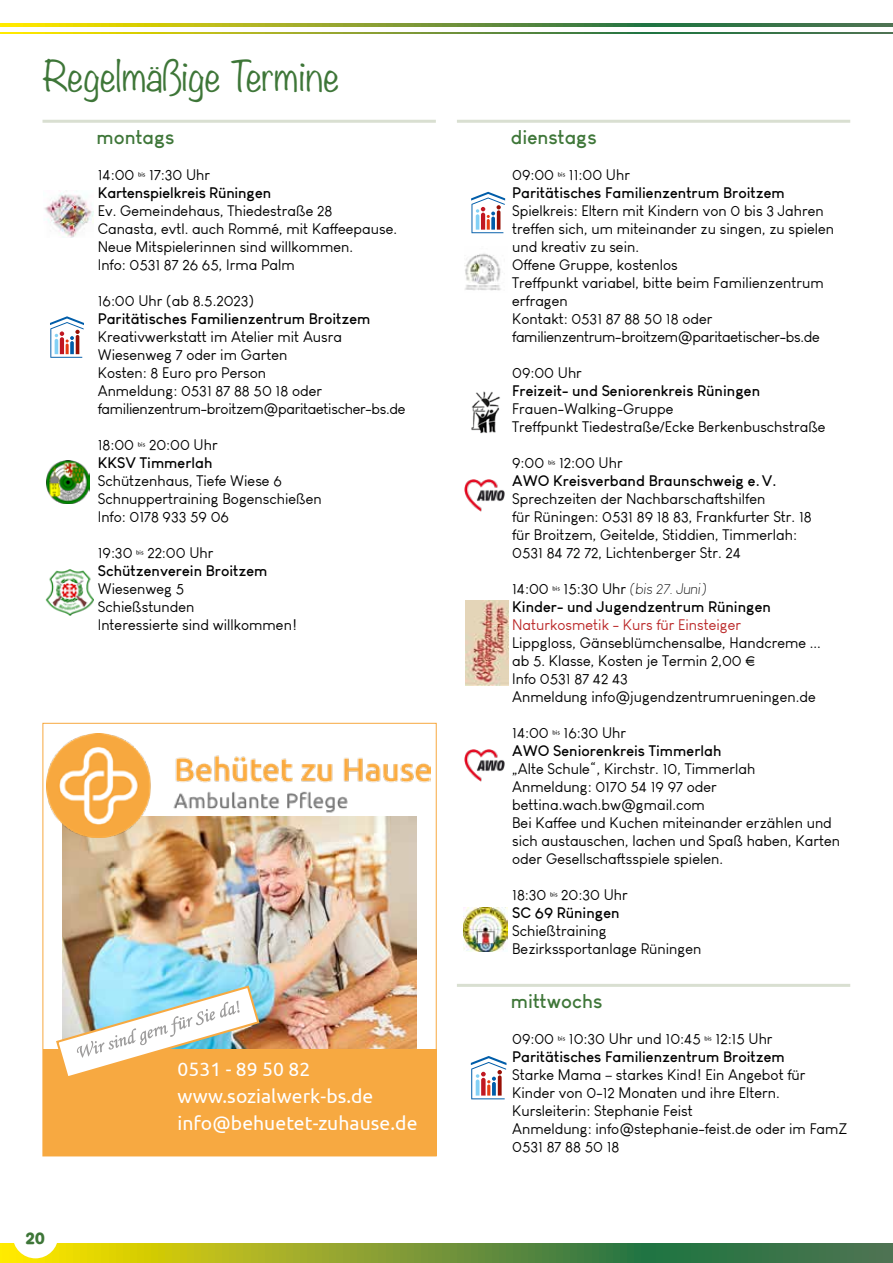
<style>
.page{position:relative;width:893px;height:1263px;background:#fff}
.page>*{position:absolute;margin:0;border:0;box-sizing:border-box;transform-origin:0 0}
.t1{font:300 37.5px "Noteworthy";color:#3e7638}
.t2{font:700 19.5px "Louis George Cafe";color:#3e7638}
.t3{font:19.35px/27px "Ubuntu";letter-spacing:.005em;color:#fff}
.t4{font:700 16.5px "Agberg";color:#3e7638}
.t5{font:15px/18px "Louis George Cafe";color:#000}
.t6{font:700 15px/18px "Louis George Cafe";color:#000}
.t7{font:15px "Louis George Cafe";color:#bb2929}
.s1{font-weight:400}
.s2{font-family:"Source Sans Variable";font-weight:400;font-size:9px}
.s3{font-family:"Source Sans Variable";font-size:9px}
.s4{font-weight:700}
.s5{font-weight:300}
</style>
<div class="page">
<svg style="left:0;top:1243px;width:893px;height:20px;background:#7a9a30"></svg>
<svg style="left:0;top:23px;width:893px;height:4px;background:#7d9c2f"></svg>
<svg style="left:0;top:32px;width:893px;height:2px;background:#7d9c2f"></svg>
<div style="left:13px;top:1213px;width:45px;height:45px;background:#fff;border-radius:50%"></div>
<hr style="left:457px;top:120px;width:393px;height:3px;background:#d9dfd1">
<hr style="left:457px;top:984px;width:393px;height:3px;background:#d9dfd1">
<svg style="left:471px;top:192px;width:34px;height:41px"></svg>
<img style="left:464px;top:253px;width:37px;height:38px">
<img style="left:471px;top:391px;width:29px;height:43px">
<img style="left:465px;top:479px;width:40px;height:32px">
<img style="left:465px;top:601px;width:43px;height:85px">
<img style="left:465px;top:749px;width:40px;height:32px">
<img style="left:464px;top:907px;width:44px;height:45px">
<svg style="left:471px;top:1056px;width:35px;height:43px"></svg>
<hr style="left:43px;top:120px;width:393px;height:3px;background:#d9dfd1">
<img style="left:44px;top:193px;width:50px;height:44px">
<svg style="left:50px;top:316px;width:34px;height:42px"></svg>
<img style="left:47px;top:461px;width:42px;height:42px">
<img style="left:45px;top:569px;width:49px;height:46px">
<img style="left:63px;top:838px;width:354px;height:211px">
<img style="left:46px;top:733px;width:384px;height:105px">
<div style="left:43px;top:1049px;width:393px;height:107px;background:#f7a941"></div>
<img style="left:56px;top:984px;width:205px;height:92px">
<h1 class="t1" style="left:43px;top:43px;width:298px">Regelmäßige Termine</h1>
<h2 class="t2" style="left:97px;top:125px;width:80px">montags</h2>
<p class="t6" style="left:98px;top:165px;width:175px"><span class="s1">14:00</span> <span class="s2">bis</span> <span class="s1">17:30 Uhr<br></span>Kartenspielkreis Rüningen</p>
<p class="t5" style="left:98px;top:202px;width:301px">Ev. Gemeindehaus, Thiedestraße 28<br>Canasta, evtl. auch Rommé, mit Kaffeepause.<br>Neue Mitspielerinnen sind willkommen.<br>Info: 0531 87 26 65, Irma Palm</p>
<p class="t5" style="left:98px;top:292px;width:158px">16:00 Uhr (ab 8.5.2023)</p>
<p class="t6" style="left:98px;top:309px;width:274px">Paritätisches Familienzentrum Broitzem</p>
<p class="t5" style="left:98px;top:328px;width:309px">Kreativwerkstatt im Atelier mit Ausra Wiesenweg 7 oder im Garten<br>Kosten: 8 Euro pro Person<br>Anmeldung: 0531 87 88 50 18 oder familienzentrum-broitzem@paritaetischer-bs.de</p>
<p class="t5" style="left:98px;top:436px;width:121px">18:00 <span class="s3">bis</span> 20:00 Uhr<br><span class="s4">KKSV Timmerlah</span></p>
<p class="t5" style="left:98px;top:472px;width:226px">Schützenhaus, Tiefe Wiese 6<br>Schnuppertraining Bogenschießen<br>Info: 0178 933 59 06</p>
<p class="t6" style="left:98px;top:543px;width:171px"><span class="s1">19:30</span> <span class="s2">bis</span> <span class="s1">22:00 Uhr<br></span>Schützenverein Broitzem</p>
<p class="t5" style="left:98px;top:580px;width:200px">Wiesenweg 5<br>Schießstunden<br>Interessierte sind willkommen!</p>
<p class="t4" style="left:26px;top:1229px;width:21px">20</p>
<p class="t3" style="left:178px;top:1055px;width:242px">0531 - 89 50 82 www.sozialwerk-bs.de info@behuetet-zuhause.de</p>
<h2 class="t2" style="left:511px;top:125px;width:87px">dienstags</h2>
<p class="t6" style="left:512px;top:165px;width:274px"><span class="s1">09:00</span> <span class="s2">bis</span> <span class="s1">11:00 Uhr<br></span>Paritätisches Familienzentrum Broitzem</p>
<p class="t5" style="left:512px;top:202px;width:324px">Spielkreis: Eltern mit Kindern von 0 bis 3 Jahren treffen sich, um miteinander zu singen, zu spielen und kreativ zu sein.<br>Offene Gruppe, kostenlos<br>Treffpunkt variabel, bitte beim Familienzentrum erfragen<br>Kontakt: 0531 87 88 50 18 oder familienzentrum-broitzem@paritaetischer-bs.de</p>
<p class="t5" style="left:512px;top:364px;width:71px">09:00 Uhr</p>
<p class="t6" style="left:512px;top:381px;width:249px">Freizeit- und Seniorenkreis Rüningen</p>
<p class="t5" style="left:512px;top:400px;width:315px">Frauen-Walking-Gruppe<br>Treffpunkt Tiedestraße/Ecke Berkenbuschstraße</p>
<p class="t6" style="left:512px;top:453px;width:266px"><span class="s1">9:00</span> <span class="s2">bis</span> <span class="s1">12:00 Uhr<br></span>AWO Kreisverband Braunschweig e.V.</p>
<p class="t5" style="left:512px;top:490px;width:301px">Sprechzeiten der Nachbarschaftshilfen<br>für Rüningen: 0531 89 18 83, Frankfurter Str. 18 für Broitzem, Geitelde, Stiddien, Timmerlah:<br>0531 84 72 72, Lichtenberger Str. 24</p>
<p class="t6" style="left:512px;top:579px;width:260px"><span class="s1">14:00</span> <span class="s2">bis</span> <span class="s1">15:30 Uhr</span> <span class="s5">(bis 27. Juni)<br></span>Kinder- und Jugendzentrum Rüningen</p>
<p class="t7" style="left:512px;top:616px;width:231px">Naturkosmetik - Kurs für Einsteiger</p>
<p class="t5" style="left:512px;top:634px;width:310px">Lippgloss, Gänseblümchensalbe, Handcreme ... ab 5. Klasse, Kosten je Termin 2,00 €<br>Info 0531 87 42 43<br>Anmeldung info@jugendzentrumrueningen.de</p>
<p class="t6" style="left:512px;top:723px;width:211px"><span class="s1">14:00</span> <span class="s2">bis</span> <span class="s1">16:30 Uhr<br></span>AWO Seniorenkreis Timmerlah</p>
<p class="t5" style="left:512px;top:760px;width:329px">„Alte Schule“, Kirchstr. 10, Timmerlah<br>Anmeldung: 0170 54 19 97 oder bettina.wach.bw@gmail.com<br>Bei Kaffee und Kuchen miteinander erzählen und sich austauschen, lachen und Spaß haben, Karten oder Gesellschaftsspiele spielen.</p>
<p class="t5" style="left:512px;top:886px;width:117px">18:30 <span class="s3">bis</span> 20:30 Uhr<br><span class="s4">SC 69 Rüningen</span></p>
<p class="t5" style="left:512px;top:922px;width:191px">Schießtraining<br>Bezirkssportanlage Rüningen</p>
<h2 class="t2" style="left:511px;top:989px;width:93px">mittwochs</h2>
<p class="t6" style="left:512px;top:1029px;width:274px"><span class="s1">09:00</span> <span class="s2">bis</span> <span class="s1">10:30 Uhr und 10:45</span> <span class="s2">bis</span> <span class="s1">12:15 Uhr<br></span>Paritätisches Familienzentrum Broitzem</p>
<p class="t5" style="left:512px;top:1066px;width:337px">Starke Mama – starkes Kind! Ein Angebot für Kinder von 0-12 Monaten und ihre Eltern.<br>Kursleiterin: Stephanie Feist<br>Anmeldung: info@stephanie-feist.de oder im FamZ 0531 87 88 50 18</p>
</div>
